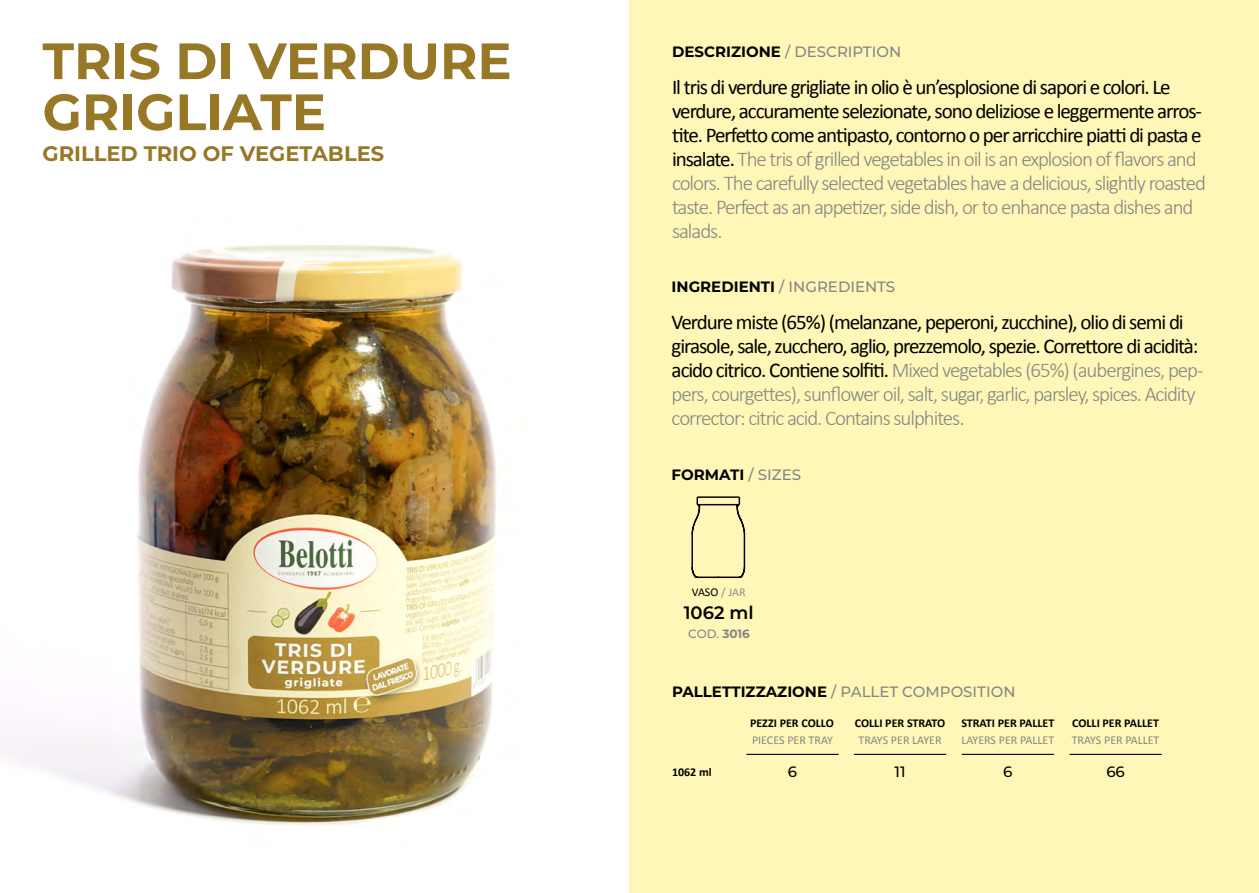
<style>
.page{position:relative;width:1259px;height:893px;background:#fff}
.page>*{position:absolute;margin:0;border:0;box-sizing:border-box;transform-origin:0 0}
.t1{font:700 51px/51px "Montserrat";color:#977826}
.t2{font:21px/24px "Calibri";letter-spacing:-.05em;color:#000}
.t3{font:700 21px "Montserrat";color:#977826}
.t4{font:600 18px "Montserrat";color:#000}
.t5{font:500 15px "Montserrat";color:#858684}
.t6{font:700 15px "Montserrat";color:#000}
.t7{font:500 15px "Montserrat";color:#000}
.t8{font:700 12px "Calibri";color:#000}
.t9{font:12px "Calibri";color:#858684}
.t10{font:12px "Calibri";color:#000}
.t11{font:500 12px "Montserrat";color:#848684}
.s1{font-weight:700;color:#000}
.s2{font-weight:300;color:#858684}
.s3{font-weight:500;color:#858684}
.s4{color:#8e8e8e}
.s5{font-weight:700}
</style>
<div class="page">
<img style="left:0;top:244px;width:496px;height:582px">
<div style="left:629px;top:1px;width:630px;height:892px;background:#fff7b7"></div>
<svg style="left:691px;top:496px;width:55px;height:82px"></svg>
<hr style="left:962px;top:754px;width:91px;height:1px;background:#000">
<hr style="left:854px;top:754px;width:91px;height:1px;background:#000">
<hr style="left:1070px;top:754px;width:91px;height:1px;background:#000">
<hr style="left:747px;top:754px;width:91px;height:1px;background:#000">
<h1 class="t1" style="left:43px;top:33px;width:470px">TRIS DI VERDURE<br>GRIGLIATE</h1>
<p class="t3" style="left:43px;top:138px;width:343px">GRILLED TRIO OF VEGETABLES</p>
<p class="t5" style="left:672px;top:41px;width:231px"><span class="s1">DESCRIZIONE</span> / DESCRIPTION</p>
<p class="t2" style="left:672px;top:75px;width:535px">Il tris di verdure grigliate in olio è un’esplosione di sapori e colori. Le verdure, accuramente selezionate, sono deliziose e leggermente arros&shy;tite. Perfetto come antipasto, contorno o per arricchire piatti di pasta e insalate. <span class="s2">The tris of grilled vegetables in oil is an explosion of flavors and colors. The carefully selected vegetables have a delicious, slightly roasted taste. Perfect as an appetizer, side dish, or to enhance pasta dishes and salads.</span></p>
<p class="t5" style="left:671px;top:277px;width:225px"><span class="s1">INGREDIENTI</span> / INGREDIENTS</p>
<p class="t2" style="left:671px;top:310px;width:533px">Verdure miste (65%) (melanzane, peperoni, zucchine), olio di semi di girasole, sale, zucchero, aglio, prezzemolo, spezie. Correttore di acidità: acido citrico. Contiene solfiti. <span class="s2">Mixed vegetables (65%) (aubergines, pep&shy;pers, courgettes), sunflower oil, salt, sugar, garlic, parsley, spices. Acidity corrector: citric acid. Contains sulphites.</span></p>
<p class="t6" style="left:671px;top:464px;width:131px">FORMATI <span class="s3">/ SIZES</span></p>
<p class="t10" style="left:692px;top:583px;width:55px">VASO <span class="s4">/ JAR</span></p>
<p class="t4" style="left:684px;top:599px;width:71px">1062 ml</p>
<p class="t11" style="left:688px;top:625px;width:63px">COD. <span class="s5">3016</span></p>
<p class="t5" style="left:672px;top:681px;width:345px"><span class="s1">PALLETTIZZAZIONE</span> / PALLET COMPOSITION</p>
<p class="t8" style="left:750px;top:715px;width:85px">PEZZI PER COLLO</p>
<p class="t9" style="left:752px;top:731px;width:82px">PIECES PER TRAY</p>
<p class="t8" style="left:855px;top:715px;width:92px">COLLI PER STRATO</p>
<p class="t9" style="left:858px;top:731px;width:85px">TRAYS PER LAYER</p>
<p class="t8" style="left:961px;top:715px;width:94px">STRATI PER PALLET</p>
<p class="t9" style="left:961px;top:731px;width:94px">LAYERS PER PALLET</p>
<p class="t8" style="left:1072px;top:715px;width:88px">COLLI PER PALLET</p>
<p class="t9" style="left:1071px;top:731px;width:89px">TRAYS PER PALLET</p>
<p class="t8" style="left:672px;top:763px;width:41px">1062 ml</p>
<p class="t7" style="left:788px;top:761px;width:11px">6</p>
<p class="t7" style="left:1106px;top:761px;width:20px">66</p>
<p class="t7" style="left:894px;top:761px;width:13px">11</p>
<p class="t7" style="left:1003px;top:761px;width:11px">6</p>
</div>
